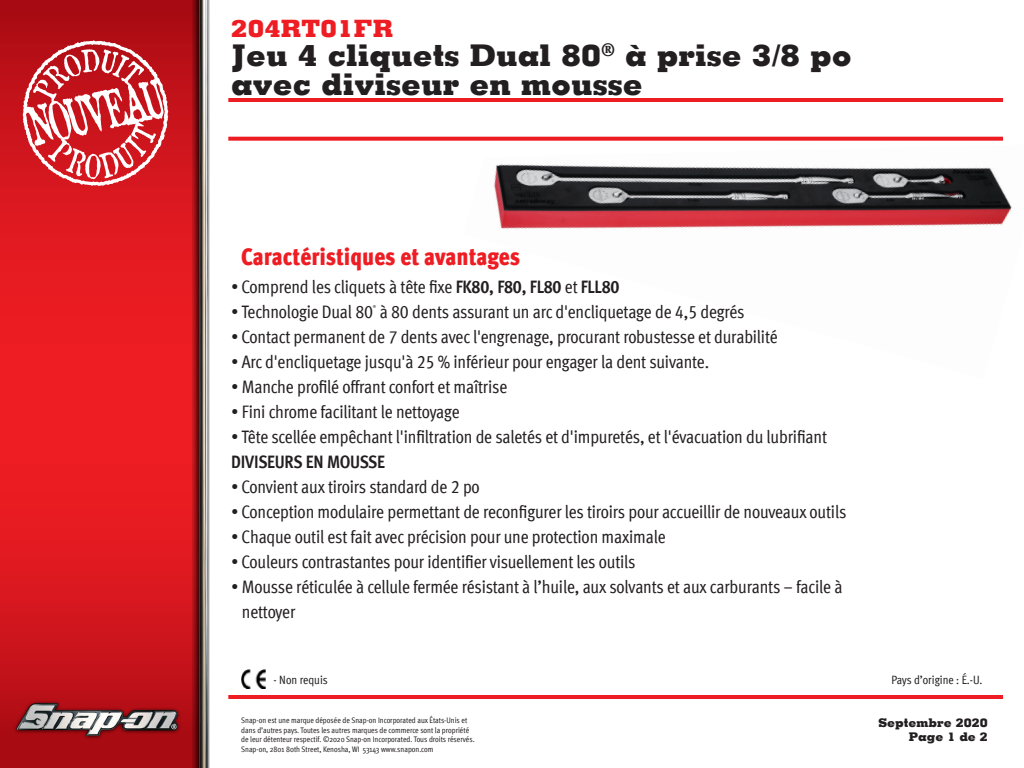
<style>
.page{position:relative;width:1024px;height:768px;background:#fff}
.page>*{position:absolute;margin:0;border:0;box-sizing:border-box;transform-origin:0 0}
.t1{font:800 30px/29px "Memphis LT";color:#231f20}
.t2{font:24px "Meta Cond Black LF";color:#ee1d23}
.t3{font:800 24px "Memphis LT";color:#ee1d23}
.t4{font:18px/25px "Meta Cond Book LF";letter-spacing:-.01em;color:#231f20}
.t5{font:18px "Meta Cond Bold LF";letter-spacing:-.02em;color:#231f20}
.t6{font:12px "Meta Cond Book LF";color:#231f20}
.t7{font:800 12px/14.4px "Memphis LT";color:#231f20;text-align:right}
.t8{font:8px/9.6px "Meta Cond";color:#231f20}
.s1{font-family:"Meta Cond Bold LF"}
</style>
<div class="page">
<svg style="left:0;top:0;width:192px;height:643px;background:#de191f"></svg>
<svg style="left:21px;top:39px;width:149px;height:149px"></svg>
<img style="left:0;top:643px;width:192px;height:125px">
<svg style="left:192px;top:0;width:2px;height:768px;background:#b31218"></svg>
<img style="left:194px;top:0;width:16px;height:768px">
<hr style="left:228px;top:695px;width:775px;height:4px;background:#ee1d23">
<svg style="left:228px;top:137px;width:775px;height:4px;background:#ef2e34"></svg>
<hr style="left:228px;top:98px;width:775px;height:4px;background:#ee1d23">
<img style="left:494px;top:164px;width:518px;height:65px">
<img style="left:241px;top:669px;width:24px;height:19px">
<p class="t3" style="left:231px;top:13px;width:164px">204RT01FR</p>
<p class="t1" style="left:231px;top:41px;width:622px">Jeu 4 cliquets Dual 80<sup>®</sup> à prise 3/8 po avec diviseur en mousse</p>
<p class="t2" style="left:241px;top:242px;width:280px">Caractéristiques et avantages</p>
<p class="t4" style="left:231px;top:274px;width:390px">• Comprend les cliquets à tête fixe <span class="s1">FK80, F80, FL80</span> et <span class="s1">FLL80</span></p>
<p class="t4" style="left:231px;top:299px;width:515px">• Technologie Dual 80<sup>®</sup> à 80 dents assurant un arc d'encliquetage de 4,5 degrés</p>
<p class="t4" style="left:231px;top:324px;width:548px">• Contact permanent de 7 dents avec l'engrenage, procurant robustesse et durabilité</p>
<p class="t4" style="left:231px;top:349px;width:479px">• Arc d'encliquetage jusqu'à 25 % inférieur pour engager la dent suivante.</p>
<p class="t4" style="left:231px;top:374px;width:278px">• Manche profilé offrant confort et maîtrise</p>
<p class="t4" style="left:231px;top:399px;width:230px">• Fini chrome facilitant le nettoyage</p>
<p class="t4" style="left:231px;top:424px;width:597px">• Tête scellée empêchant l'infiltration de saletés et d'impuretés, et l'évacuation du lubrifiant</p>
<p class="t5" style="left:231px;top:451px;width:155px">DIVISEURS EN MOUSSE</p>
<p class="t4" style="left:231px;top:474px;width:250px">• Convient aux tiroirs standard de 2 po</p>
<p class="t4" style="left:231px;top:499px;width:617px">• Conception modulaire permettant de reconfigurer les tiroirs pour accueillir de nouveaux outils</p>
<p class="t4" style="left:231px;top:524px;width:436px">• Chaque outil est fait avec précision pour une protection maximale</p>
<p class="t4" style="left:231px;top:549px;width:406px">• Couleurs contrastantes pour identifier visuellement les outils</p>
<p class="t4" style="left:242px;top:574px;width:602px;text-indent:-11px">• Mousse réticulée à cellule fermée résistant à l’huile, aux solvants et aux carburants – facile à nettoyer</p>
<p class="t6" style="left:274px;top:673px;width:56px">- Non requis</p>
<p class="t6" style="left:891px;top:673px;width:93px">Pays d’origine : É.-U.</p>
<p class="t8" style="left:241px;top:715px;width:235px">Snap-on est une marque déposée de Snap-on Incorporated aux États-Unis et dans d’autres pays. Toutes les autres marques de commerce sont la propriété de leur détenteur respectif. ©2020 Snap-on Incorporated. Tous droits réservés.<br>Snap-on, 2801 80th Street, Kenosha, WI 53143 www.snapon.com</p>
<p class="t7" style="left:879px;top:715px;width:111px">Septembre 2020<br>Page 1 de 2</p>
</div>
